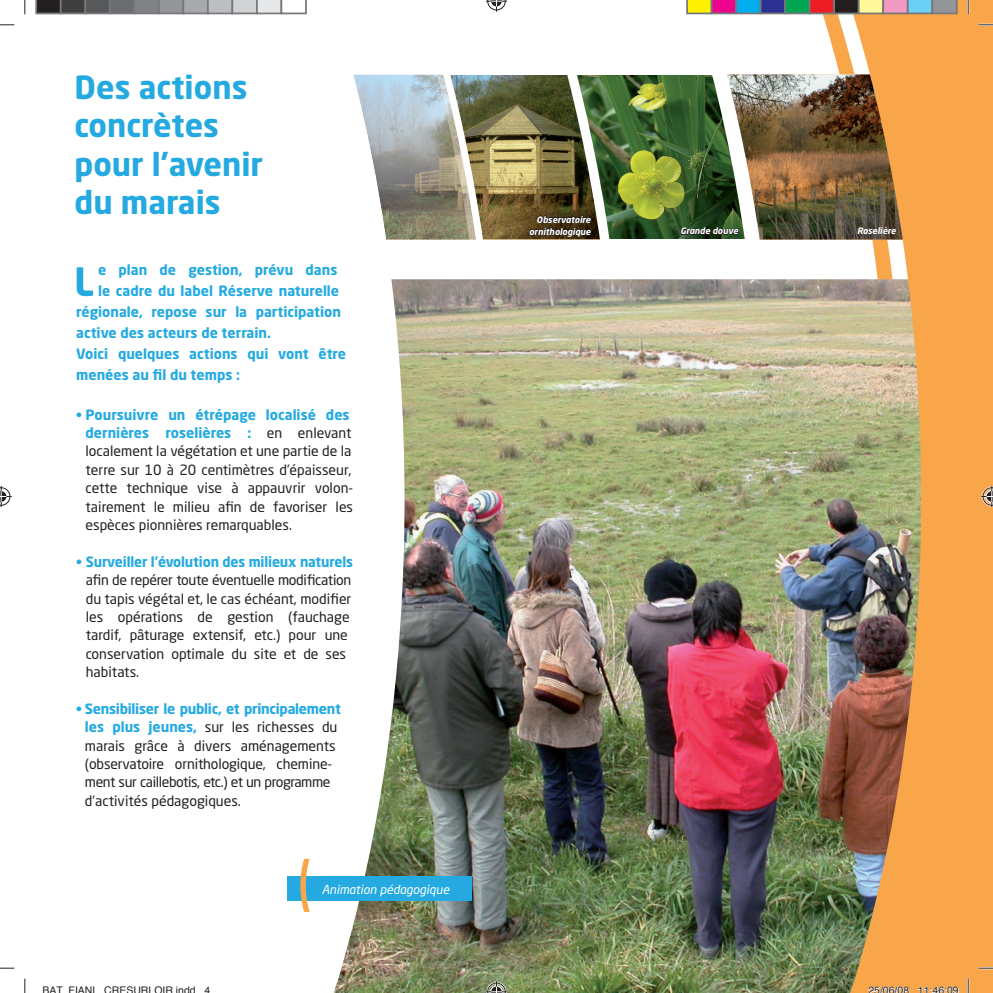
<style>
.page{position:relative;width:993px;height:993px;background:#fff}
.page>*{position:absolute;margin:0;border:0;box-sizing:border-box;transform-origin:0 0}
.t1{font:700 31.5px/38.5px "Neo Sans Std";color:#24aae1}
.t2{font:14px/18.4px "Neo Sans Std";color:#231f20}
.t3{font:700 14px "Neo Sans Std";color:#24aae1}
.t4{font:italic 12.25px "Neo Sans Std";color:#fff}
.t5{font:10.5px "Helvetica";color:#231f20}
.t6{font:italic 700 8.75px/12.2px "Neo Sans Std";color:#fff;text-align:right}
.s1{font-weight:700;color:#24aae1}
</style>
<div class="page">
<img style="left:627px;top:75px;width:53px;height:164px">
<img style="left:501px;top:75px;width:50px;height:164px">
<svg style="left:481px;top:75px;width:20px;height:165px;background:#8c8154"></svg>
<img style="left:551px;top:75px;width:76px;height:165px">
<img style="left:404px;top:279px;width:426px;height:713px">
<svg style="left:287px;top:279px;width:117px;height:713px"></svg>
<img style="left:830px;top:0;width:162px;height:992px">
<svg style="left:529px;top:201px;width:62px;height:36px;background:#403218"></svg>
<img style="left:680px;top:74px;width:262px;height:175px">
<div style="left:287px;top:875px;width:184px;height:25px;background:#24aae1"></div>
<svg style="left:300px;top:858px;width:9px;height:53px"></svg>
<svg style="left:77px;top:267px;width:16px;height:29px"></svg>
<img style="left:353px;top:74px;width:128px;height:166px">
<svg style="left:0;top:24px;width:14px;height:2px"></svg>
<svg style="left:978px;top:24px;width:14px;height:2px"></svg>
<svg style="left:0;top:967px;width:14px;height:1px"></svg>
<svg style="left:978px;top:966px;width:14px;height:2px"></svg>
<svg style="left:24px;top:0;width:2px;height:14px"></svg>
<svg style="left:24px;top:978px;width:2px;height:14px"></svg>
<svg style="left:966px;top:0;width:2px;height:14px"></svg>
<svg style="left:966px;top:978px;width:2px;height:14px"></svg>
<svg style="left:486px;top:0;width:21px;height:12px"></svg>
<svg style="left:486px;top:980px;width:21px;height:12px"></svg>
<svg style="left:0;top:486px;width:12px;height:21px"></svg>
<svg style="left:980px;top:486px;width:12px;height:21px"></svg>
<svg style="left:35px;top:0;width:272px;height:14px;background:#8e8e91"></svg>
<svg style="left:686px;top:0;width:271px;height:14px;background:#89817f"></svg>
<svg style="left:867px;top:985px;width:91px;height:7px"></svg>
<h1 class="t1" style="left:75px;top:70px;width:190px">Des actions concrètes pour l’avenir du marais</h1>
<p class="t3" style="left:98px;top:264px;width:241px">e plan de gestion, prévu dans</p>
<p class="t3" style="left:98px;top:285px;width:242px">le cadre du label Réserve naturelle</p>
<p class="t3" style="left:76px;top:306px;width:266px">régionale, repose sur la participation</p>
<p class="t3" style="left:76px;top:327px;width:196px">active des acteurs de terrain.</p>
<p class="t3" style="left:76px;top:348px;width:271px">Voici quelques actions qui vont être</p>
<p class="t3" style="left:76px;top:369px;width:165px">menées au fil du temps :</p>
<p class="t2" style="left:85px;top:405px;width:269px;text-indent:-9px"><span class="s1">• Poursuivre un étrépage localisé des dernières roselières :</span> en enlevant localement la végétation et une partie de la terre sur 10 à 20 centimètres d’épaisseur, cette technique vise à appauvrir volon&shy;tairement le milieu afin de favoriser les espèces pionnières remarquables.</p>
<p class="t3" style="left:76px;top:555px;width:278px">• Surveiller l’évolution des milieux naturels</p>
<p class="t2" style="left:86px;top:570px;width:267px">afin de repérer toute éventuelle modification du tapis végétal et, le cas échéant, modifier les opérations de gestion (fauchage tardif, pâturage extensif, etc.) pour une conservation optimale du site et de ses habitats.</p>
<p class="t2" style="left:85px;top:699px;width:257px;text-indent:-9px"><span class="s1">• Sensibiliser le public, et principalement les plus jeunes,</span> sur les richesses du marais grâce à divers aménagements (observatoire ornithologique, chemine&shy;ment sur caillebotis, etc.) et un programme d’activités pédagogiques.</p>
<p class="t4" style="left:322px;top:883px;width:129px">Animation pédagogique</p>
<p class="t6" style="left:529px;top:214px;width:63px">Observatoire ornithologique</p>
<p class="t6" style="left:680px;top:226px;width:59px">Grande douve</p>
<p class="t6" style="left:856px;top:226px;width:41px">Roselière</p>
<p class="t5" style="left:42px;top:986px;width:169px">BAT FIANL CRESURLOIR indd 4</p>
<p class="t5" style="left:868px;top:986px;width:92px">25/06/08 11:46:09</p>
</div>
